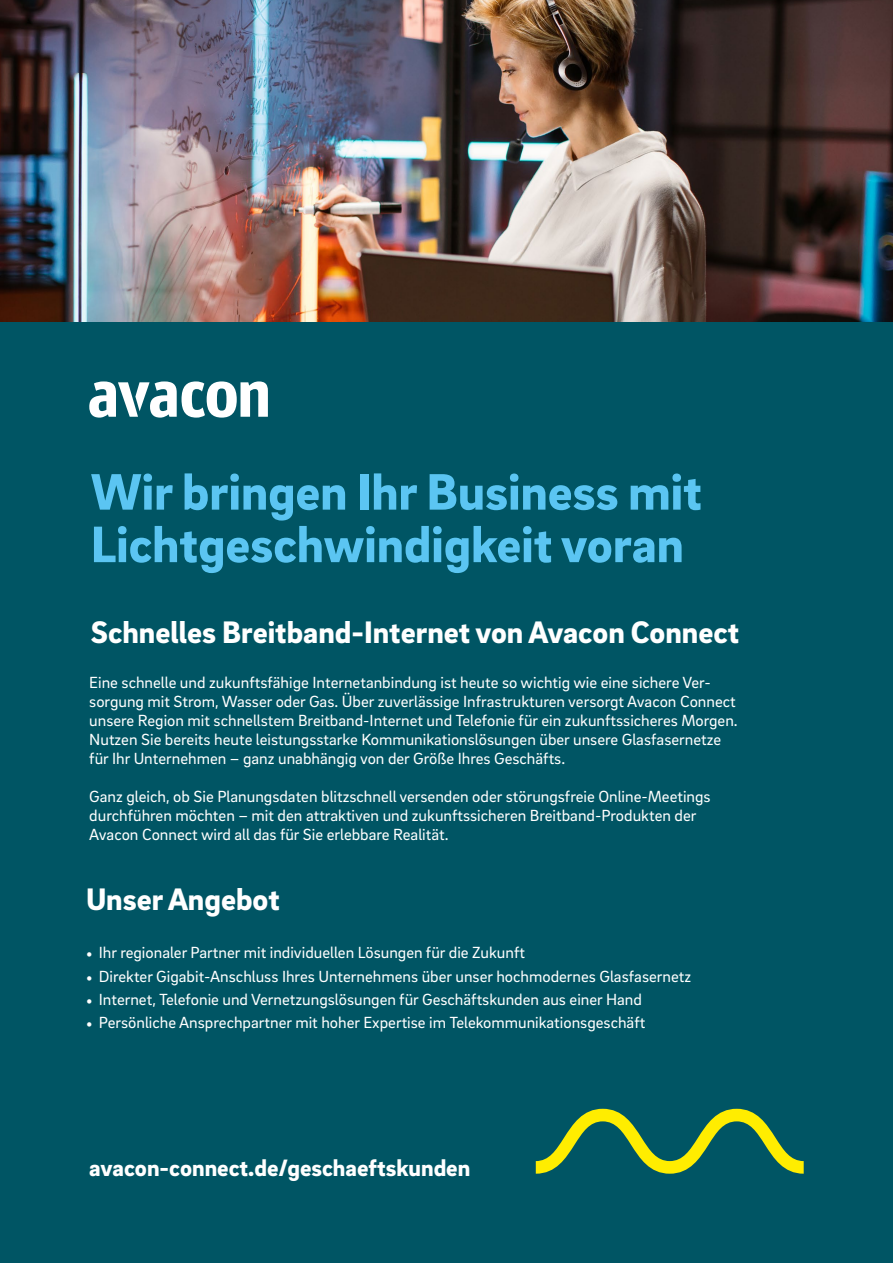
<style>
.page{position:relative;width:893px;height:1263px;background:#005564}
.page>*{position:absolute;margin:0;border:0;box-sizing:border-box;transform-origin:0 0}
.t1{font:900 52.5px/52.5px "EON Brix Sans";color:#5bc5f2}
.t2{font:900 31.8px "EON Brix Sans";color:#fff}
.t3{font:900 24.3px "EON Brix Sans";color:#fff}
.t4{font:16.5px/19px "EON Brix Sans";color:#fff}
.s1{font-family:"Minion Pro"}
</style>
<div class="page">
<svg style="left:89px;top:381px;width:179px;height:37px"></svg>
<svg style="left:536px;top:1109px;width:268px;height:65px"></svg>
<img style="left:0;top:0;width:893px;height:321px">
<h1 class="t1" style="left:91px;top:463px;width:613px">Wir bringen Ihr Business mit<br>Lichtgeschwindigkeit voran</h1>
<h2 class="t2" style="left:91px;top:611px;width:650px">Schnelles Breitband-Internet von Avacon Connect</h2>
<p class="t4" style="left:89px;top:672px;width:650px">Eine schnelle und zukunftsfähige Internetanbindung ist heute so wichtig wie eine sichere Ver&shy;sorgung mit Strom, Wasser oder Gas. Über zuverlässige Infrastrukturen versorgt Avacon Connect unsere Region mit schnellstem Breitband-Internet und Telefonie für ein zukunftssicheres Morgen.<br>Nutzen Sie bereits heute leistungsstarke Kommunikationslösungen über unsere Glasfasernetze für Ihr Unternehmen – ganz unabhängig von der Größe Ihres Geschäfts.</p>
<p class="t4" style="left:89px;top:786px;width:623px">Ganz gleich, ob Sie Planungsdaten blitzschnell versenden oder störungsfreie Online-Meetings durchführen möchten – mit den attraktiven und zukunftssicheren Breitband-Produkten der<br>Avacon Connect wird all das für Sie erlebbare Realität.</p>
<h2 class="t2" style="left:86px;top:878px;width:195px">Unser Angebot</h2>
<p class="t4" style="left:86px;top:942px;width:440px"><span class="s1">•</span> Ihr regionaler Partner mit individuellen Lösungen für die Zukunft</p>
<p class="t4" style="left:86px;top:966px;width:607px"><span class="s1">•</span> Direkter Gigabit-Anschluss Ihres Unternehmens über unser hochmodernes Glasfasernetz</p>
<p class="t4" style="left:86px;top:989px;width:557px"><span class="s1">•</span> Internet, Telefonie und Vernetzungslösungen für Geschäftskunden aus einer Hand</p>
<p class="t4" style="left:86px;top:1012px;width:561px"><span class="s1">•</span> Persönliche Ansprechpartner mit hoher Expertise im Telekommunikationsgeschäft</p>
<h3 class="t3" style="left:89px;top:1151px;width:382px">avacon-connect.de/geschaeftskunden</h3>
</div>
